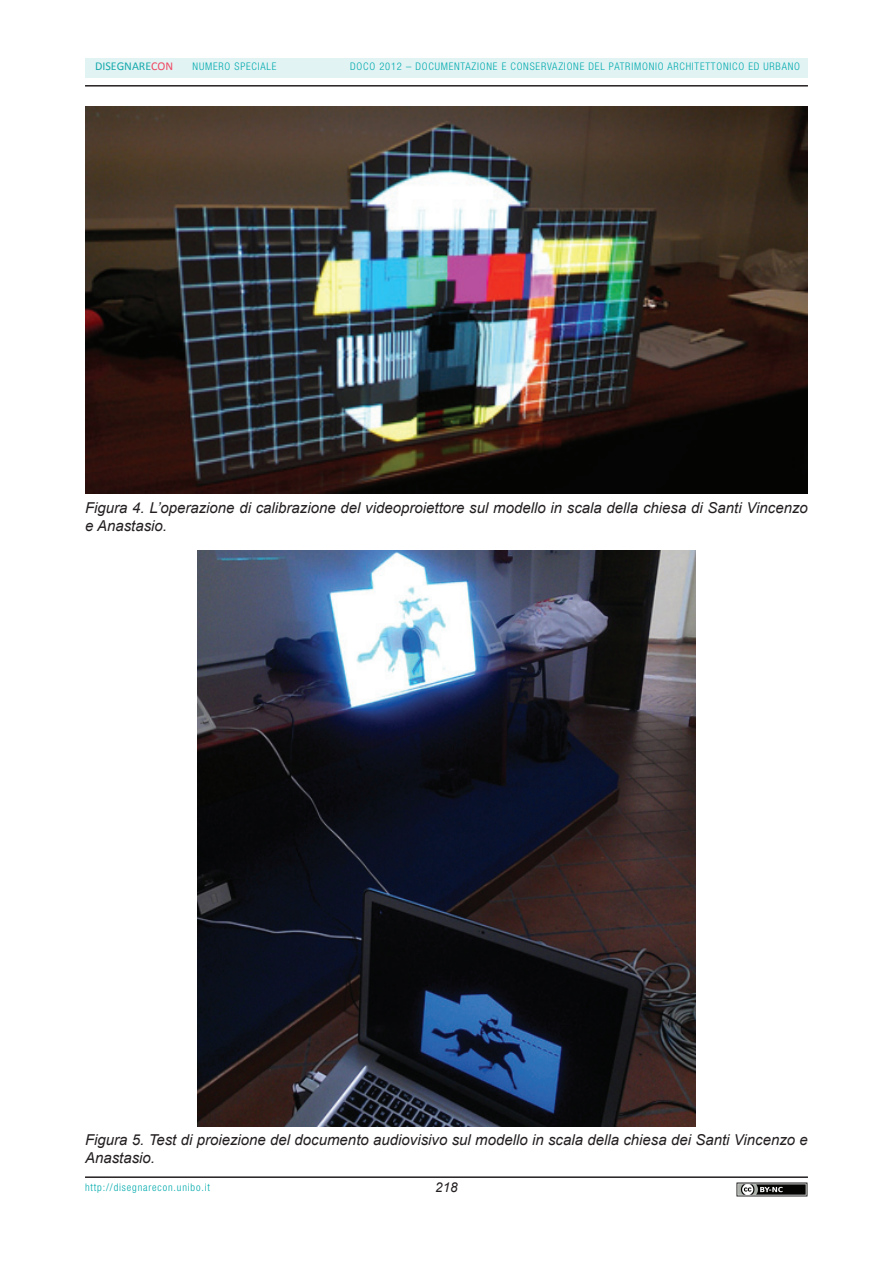
<style>
.page{position:relative;width:893px;height:1263px;background:#fff}
.page>*{position:absolute;margin:0;border:0;box-sizing:border-box;transform-origin:0 0}
.t1{font:italic 15px/18px "Arial";color:#231f20}
.t2{font:italic 13.5px "Arial";color:#231f20}
.t3{font:12px "Calibri";color:#17aaac}
.t4{font:300 condensed 10.5px "Helvetica Neue LT Std";letter-spacing:.075em;color:#00aaad}
.s1{color:#ef4862}
</style>
<div class="page">
<hr style="left:85px;top:85px;width:723px;height:2px;background:#231f20">
<hr style="left:85px;top:1176px;width:723px;height:2px;background:#231f20">
<div style="left:85px;top:58px;width:723px;height:19px;background:#e2f3f4"></div>
<img style="left:737px;top:1182px;width:71px;height:14px">
<img style="left:85px;top:106px;width:723px;height:387px">
<img style="left:198px;top:551px;width:497px;height:575px">
<p class="t3" style="left:95px;top:59px;width:80px">DISEGNARE<span class="s1">CON</span></p>
<p class="t4" style="left:193px;top:60px;width:8px">NUMERO</p>
<p class="t4" style="left:234px;top:60px;width:29px">SPECIALE</p>
<p class="t4" style="left:350px;top:60px;width:451px">DOCO 2012 – DOCUMENTAZIONE E CONSERVAZIONE DEL PATRIMONIO ARCHITETTONICO ED URBANO</p>
<p class="t1" style="left:85px;top:499px;width:724px">Figura 4. L’operazione di calibrazione del videoproiettore sul modello in scala della chiesa di Santi Vincenzo e Anastasio.</p>
<p class="t1" style="left:85px;top:1131px;width:724px">Figura 5. Test di proiezione del documento audiovisivo sul modello in scala della chiesa dei Santi Vincenzo e<br>Anastasio.</p>
<p class="t4" style="left:85px;top:1181px;width:127px">HTTP://DISEGNARECON.UNIBO.IT</p>
<p class="t2" style="left:435px;top:1178px;width:24px">218</p>
</div>
